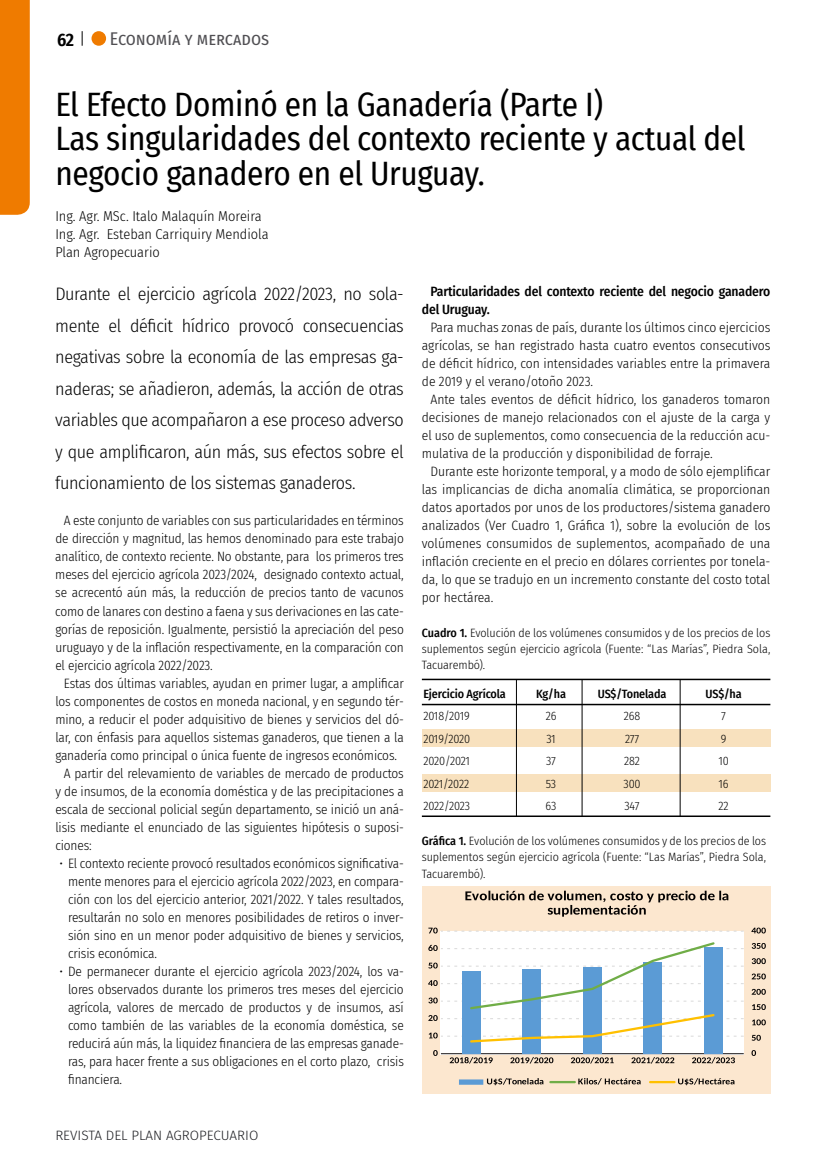
<style>
.page{position:relative;width:830px;height:1170px;background:#fff}
.page>*{position:absolute;margin:0;border:0;box-sizing:border-box;transform-origin:0 0}
.t1{font:33px/34.5px "Fira Sans Condensed";letter-spacing:-.01em;color:#000}
.t2{font:300 18px/31.5px "Fira Sans Condensed";letter-spacing:-.02em;color:#000;text-align:justify}
.t3{font:18px "Fira Sans Condensed";color:#504f53}
.t4{font:600 18px "Fira Sans Condensed";color:#000}
.t5{font:300 14.25px/18px "Fira Sans Condensed";color:#000}
.t6{font:300 13.5px/18px "Fira Sans Condensed";letter-spacing:-.01em;color:#000;text-align:justify}
.t7{font:500 13.5px/18px "Fira Sans Condensed";letter-spacing:-.01em;color:#000}
.t8{font:300 13.5px "Fira Sans";color:#1b1c20}
.t9{font:300 12px/16.2px "Fira Sans Condensed";letter-spacing:-.01em;color:#000;text-align:justify}
.t10{font:500 12px "Fira Sans Condensed";letter-spacing:-.01em;color:#000}
.s1{font-weight:500}
</style>
<div class="page">
<div style="left:421px;top:885px;width:349px;height:208px;background:#fce7cf"></div>
<div style="left:440px;top:931px;width:303px;height:123px;background:#fff"></div>
<hr style="left:440px;top:1053px;width:303px;height:1px;background:#231f20">
<div style="left:461px;top:971px;width:19px;height:82px;background:#5b9bd5"></div>
<div style="left:522px;top:968px;width:19px;height:85px;background:#5b9bd5"></div>
<div style="left:582px;top:967px;width:19px;height:86px;background:#5b9bd5"></div>
<div style="left:643px;top:961px;width:19px;height:92px;background:#5b9bd5"></div>
<div style="left:703px;top:947px;width:19px;height:106px;background:#5b9bd5"></div>
<svg style="left:449px;top:1057px;width:43px;height:6px"></svg>
<svg style="left:510px;top:1057px;width:43px;height:6px"></svg>
<svg style="left:570px;top:1057px;width:43px;height:6px"></svg>
<svg style="left:631px;top:1057px;width:43px;height:6px"></svg>
<svg style="left:692px;top:1057px;width:42px;height:6px"></svg>
<svg style="left:433px;top:1050px;width:4px;height:5px"></svg>
<svg style="left:428px;top:942px;width:315px;height:101px"></svg>
<svg style="left:428px;top:927px;width:315px;height:6px"></svg>
<svg style="left:751px;top:1050px;width:4px;height:5px"></svg>
<svg style="left:751px;top:1034px;width:9px;height:6px"></svg>
<svg style="left:752px;top:1019px;width:13px;height:6px"></svg>
<svg style="left:752px;top:1004px;width:13px;height:5px"></svg>
<svg style="left:751px;top:988px;width:14px;height:6px"></svg>
<svg style="left:751px;top:973px;width:14px;height:6px"></svg>
<svg style="left:751px;top:958px;width:14px;height:6px"></svg>
<svg style="left:751px;top:943px;width:14px;height:5px"></svg>
<svg style="left:751px;top:927px;width:14px;height:6px"></svg>
<svg style="left:465px;top:890px;width:263px;height:26px"></svg>
<hr style="left:550px;top:1080px;width:24px;height:3px;background:#70ad47">
<hr style="left:649px;top:1080px;width:25px;height:3px;background:#ffc000">
<svg style="left:459px;top:1078px;width:84px;height:7px"></svg>
<svg style="left:578px;top:1078px;width:62px;height:6px"></svg>
<svg style="left:678px;top:1078px;width:56px;height:7px"></svg>
<div style="left:91px;top:31px;width:15px;height:15px;background:#ef7b00;border-radius:50%"></div>
<div style="left:0;top:0;width:30px;height:215px;background:#ef7b00"></div>
<div style="left:421px;top:729px;width:349px;height:17px;background:#f8e1be"></div>
<div style="left:421px;top:774px;width:349px;height:17px;background:#f8e1be"></div>
<hr style="left:421px;top:678px;width:349px;height:2px;background:#000">
<hr style="left:421px;top:703px;width:349px;height:2px;background:#000">
<hr style="left:421px;top:815px;width:349px;height:2px;background:#000">
<hr style="left:516px;top:679px;width:1px;height:138px;background:#000">
<hr style="left:581px;top:679px;width:1px;height:138px;background:#000">
<hr style="left:679px;top:679px;width:1px;height:138px;background:#000">
<svg style="left:82px;top:31px;width:1px;height:15px"></svg>
<h2 class="t4" style="left:57px;top:25px;width:19px">62</h2>
<h2 class="t3" style="left:110px;top:25px;width:160px">Economía y mercados</h2>
<h1 class="t1" style="left:55px;top:86px;width:691px">El Efecto Dominó en la Ganadería (Parte I)<br>Las singularidades del contexto reciente y actual del negocio ganadero en el Uruguay.</h1>
<p class="t5" style="left:55px;top:207px;width:215px">Ing. Agr. MSc. Italo Malaquín Moreira<br>Ing. Agr. Esteban Carriquiry Mendiola<br>Plan Agropecuario</p>
<p class="t2" style="left:55px;top:278px;width:350px">Durante el ejercicio agrícola 2022/2023, no sola&shy;mente el déficit hídrico provocó consecuencias negativas sobre la economía de las empresas ga&shy;naderas; se añadieron, además, la acción de otras variables que acompañaron a ese proceso adverso y que amplificaron, aún más, sus efectos sobre el funcionamiento de los sistemas ganaderos.</p>
<p class="t6" style="left:55px;top:511px;width:350px;text-indent:9px">A este conjunto de variables con sus particularidades en términos de dirección y magnitud, las hemos denominado para este trabajo analítico, de contexto reciente. No obstante, para los primeros tres meses del ejercicio agrícola 2023/2024, designado contexto actual, se acrecentó aún más, la reducción de precios tanto de vacunos como de lanares con destino a faena y sus derivaciones en las cate&shy;gorías de reposición. Igualmente, persistió la apreciación del peso uruguayo y de la inflación respectivamente, en la comparación con el ejercicio agrícola 2022/2023.</p>
<p class="t6" style="left:64px;top:673px;width:341px">Estas dos últimas variables, ayudan en primer lugar, a amplificar</p>
<p class="t6" style="left:55px;top:691px;width:350px">los componentes de costos en moneda nacional, y en segundo tér-</p>
<p class="t6" style="left:55px;top:709px;width:350px">mino, a reducir el poder adquisitivo de bienes y servicios del dó-</p>
<p class="t6" style="left:55px;top:727px;width:350px">lar, con énfasis para aquellos sistemas ganaderos, que tienen a la</p>
<p class="t6" style="left:55px;top:745px;width:343px">ganadería como principal o única fuente de ingresos económicos.</p>
<p class="t6" style="left:64px;top:763px;width:341px">A partir del relevamiento de variables de mercado de productos</p>
<p class="t6" style="left:55px;top:781px;width:350px">y de insumos, de la economía doméstica y de las precipitaciones a</p>
<p class="t6" style="left:55px;top:799px;width:350px">escala de seccional policial según departamento, se inició un aná-</p>
<p class="t6" style="left:55px;top:817px;width:350px">lisis mediante el enunciado de las siguientes hipótesis o suposi-</p>
<p class="t6" style="left:55px;top:835px;width:38px">ciones:</p>
<p class="t6" style="left:68px;top:853px;width:337px;text-indent:-8px">• El contexto reciente provocó resultados económicos significativa&shy;mente menores para el ejercicio agrícola 2022/2023, en compara&shy;ción con los del ejercicio anterior, 2021/2022. Y tales resultados, resultarán no solo en menores posibilidades de retiros o inver&shy;sión sino en un menor poder adquisitivo de bienes y servicios, crisis económica.</p>
<p class="t6" style="left:68px;top:961px;width:337px;text-indent:-8px">• De permanecer durante el ejercicio agrícola 2023/2024, los va&shy;lores observados durante los primeros tres meses del ejercicio agrícola, valores de mercado de productos y de insumos, así como también de las variables de la economía doméstica, se reducirá aún más, la liquidez financiera de las empresas ganade&shy;ras, para hacer frente a sus obligaciones en el corto plazo, crisis financiera.</p>
<p class="t7" style="left:421px;top:282px;width:350px;text-indent:9px">Particularidades del contexto reciente del negocio ganadero del Uruguay.</p>
<p class="t6" style="left:421px;top:318px;width:350px;text-indent:8px">Para muchas zonas de país, durante los últimos cinco ejercicios agrícolas, se han registrado hasta cuatro eventos consecutivos de déficit hídrico, con intensidades variables entre la primavera de 2019 y el verano/otoño 2023.</p>
<p class="t6" style="left:421px;top:390px;width:350px;text-indent:9px">Ante tales eventos de déficit hídrico, los ganaderos tomaron decisiones de manejo relacionados con el ajuste de la carga y el uso de suplementos, como consecuencia de la reducción acu&shy;mulativa de la producción y disponibilidad de forraje.</p>
<p class="t6" style="left:421px;top:462px;width:350px;text-indent:9px">Durante este horizonte temporal, y a modo de sólo ejemplificar las implicancias de dicha anomalía climática, se proporcionan datos aportados por unos de los productores/sistema ganadero analizados (Ver Cuadro 1, Gráfica 1), sobre la evolución de los volúmenes consumidos de suplementos, acompañado de una inflación creciente en el precio en dólares corrientes por tonela&shy;da, lo que se tradujo en un incremento constante del costo total por hectárea.</p>
<p class="t9" style="left:421px;top:624px;width:350px"><span class="s1">Cuadro 1.</span> Evolución de los volúmenes consumidos y de los precios de los suplementos según ejercicio agrícola (Fuente: “Las Marías”, Piedra Sola, Tacuarembó).</p>
<p class="t10" style="left:423px;top:684px;width:84px">Ejercicio Agrícola</p>
<p class="t10" style="left:536px;top:684px;width:31px">Kg/ha</p>
<p class="t10" style="left:597px;top:684px;width:70px">US$/Tonelada</p>
<p class="t10" style="left:705px;top:684px;width:38px">US$/ha</p>
<p class="t9" style="left:423px;top:708px;width:48px">2018/2019</p>
<p class="t9" style="left:545px;top:708px;width:12px">26</p>
<p class="t9" style="left:623px;top:708px;width:18px">268</p>
<p class="t9" style="left:721px;top:708px;width:6px">7</p>
<p class="t9" style="left:423px;top:730px;width:48px">2019/2020</p>
<p class="t9" style="left:546px;top:730px;width:11px">31</p>
<p class="t9" style="left:624px;top:730px;width:16px">277</p>
<p class="t9" style="left:720px;top:730px;width:7px">9</p>
<p class="t9" style="left:423px;top:753px;width:48px">2020/2021</p>
<p class="t9" style="left:546px;top:753px;width:11px">37</p>
<p class="t9" style="left:624px;top:753px;width:17px">282</p>
<p class="t9" style="left:718px;top:753px;width:12px">10</p>
<p class="t9" style="left:423px;top:775px;width:47px">2021/2022</p>
<p class="t9" style="left:545px;top:775px;width:12px">53</p>
<p class="t9" style="left:623px;top:775px;width:19px">300</p>
<p class="t9" style="left:718px;top:775px;width:12px">16</p>
<p class="t9" style="left:423px;top:798px;width:48px">2022/2023</p>
<p class="t9" style="left:545px;top:798px;width:12px">63</p>
<p class="t9" style="left:624px;top:798px;width:17px">347</p>
<p class="t9" style="left:718px;top:798px;width:12px">22</p>
<p class="t9" style="left:421px;top:832px;width:345px"><span class="s1">Gráfica 1.</span> Evolución de los volúmenes consumidos y de los precios de los suplementos según ejercicio agrícola (Fuente: “Las Marías”, Piedra Sola, Tacuarembó).</p>
<p class="t8" style="left:55px;top:1125px;width:204px">REVISTA DEL PLAN AGROPECUARIO</p>
</div>
